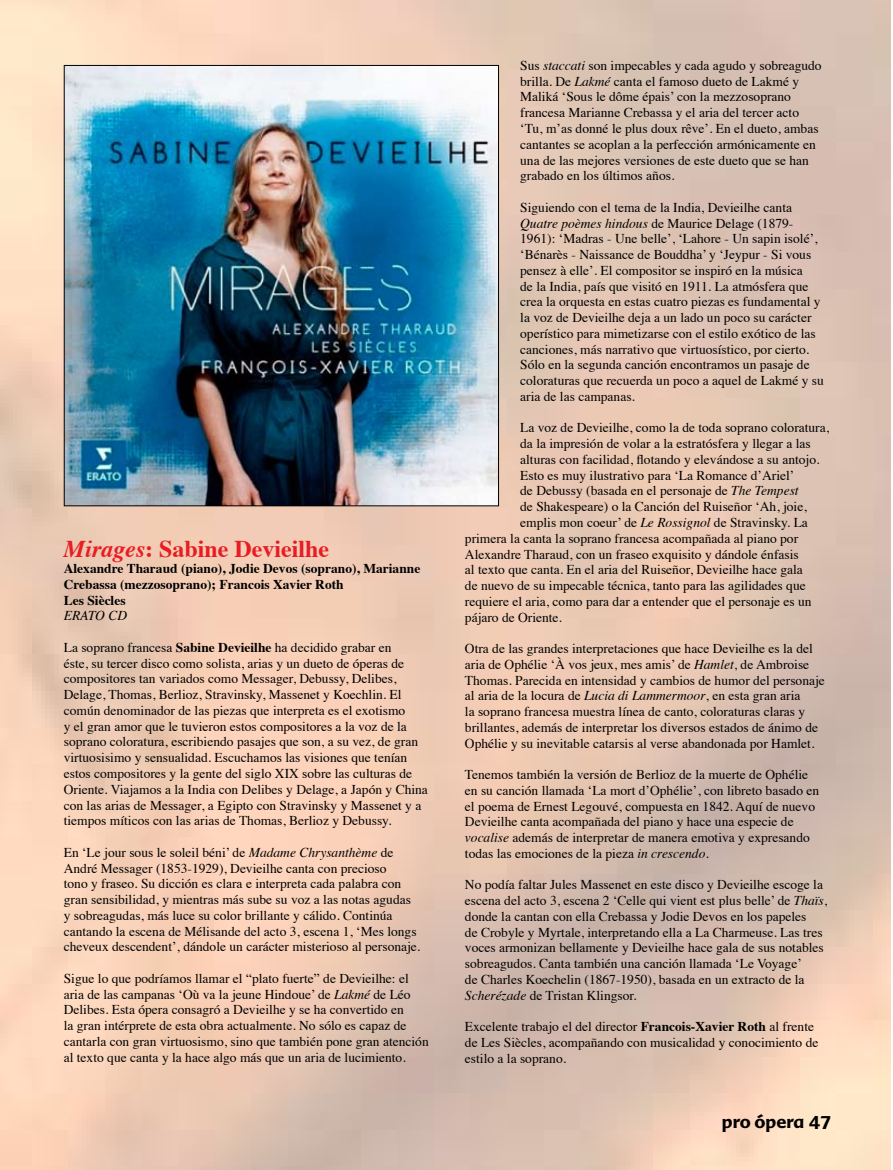
<style>
.page{position:relative;width:893px;height:1170px;background:#fff}
.page>*{position:absolute;margin:0;border:0;box-sizing:border-box;transform-origin:0 0}
.t1{font:700 24px "Times";color:#e91c23}
.t2{font:700 18px "Advert";color:#000}
.t3{font:900 18px "Frutiger";color:#000}
.t4{font:13.5px/15.8px "Times";color:#000}
.t5{font:700 13.5px/15.8px "Times";color:#000}
.t6{font:italic 13.5px "Times";color:#000}
.s1{font-style:italic}
.s2{font-weight:700}
</style>
<div class="page">
<img style="left:66px;top:67px;width:431px;height:437px">
<h1 class="t1" style="left:64px;top:526px;width:267px"><span class="s1">Mirages</span>: Sabine Devieilhe</h1>
<p class="t5" style="left:64px;top:559px;width:358px">Alexandre Tharaud (piano), Jodie Devos (soprano), Marianne<br>Crebassa (mezzosoprano); Francois Xavier Roth<br>Les Siècles</p>
<p class="t6" style="left:64px;top:604px;width:65px">ERATO CD</p>
<p class="t4" style="left:64px;top:638px;width:366px">La soprano francesa <span class="s2">Sabine Devieilhe</span> ha decidido grabar en<br>éste, su tercer disco como solista, arias y un dueto de óperas de compositores tan variados como Messager, Debussy, Delibes, Delage, Thomas, Berlioz, Stravinsky, Massenet y Koechlin. El común denominador de las piezas que interpreta es el exotismo<br>y el gran amor que le tuvieron estos compositores a la voz de la soprano coloratura, escribiendo pasajes que son, a su vez, de gran virtuosisimo y sensualidad. Escuchamos las visiones que tenían estos compositores y la gente del siglo XIX sobre las culturas de Oriente. Viajamos a la India con Delibes y Delage, a Japón y China con las arias de Messager, a Egipto con Stravinsky y Massenet y a tiempos míticos con las arias de Thomas, Berlioz y Debussy.</p>
<p class="t4" style="left:64px;top:843px;width:358px">En ‘Le jour sous le soleil béni’ de <span class="s1">Madame Chrysanthème</span> de André Messager (1853-1929), Devieilhe canta con precioso<br>tono y fraseo. Su dicción es clara e interpreta cada palabra con gran sensibilidad, y mientras más sube su voz a las notas agudas y sobreagudas, más luce su color brillante y cálido. Continúa cantando la escena de Mélisande del acto 3, escena 1, ‘Mes longs cheveux descendent’, dándole un carácter misterioso al personaje.</p>
<p class="t4" style="left:64px;top:969px;width:366px">Sigue lo que podríamos llamar el “plato fuerte” de Devieilhe: el aria de las campanas ‘Où va la jeune Hindoue’ de <span class="s1">Lakmé</span> de Léo Delibes. Esta ópera consagró a Devieilhe y se ha convertido en<br>la gran intérprete de esta obra actualmente. No sólo es capaz de cantarla con gran virtuosismo, sino que también pone gran atención al texto que canta y la hace algo más que un aria de lucimiento.</p>
<p class="t4" style="left:520px;top:56px;width:303px">Sus <span class="s1">staccati</span> son impecables y cada agudo y sobreagudo brilla. De <span class="s1">Lakmé</span> canta el famoso dueto de Lakmé y Maliká ‘Sous le dôme épais’ con la mezzosoprano francesa Marianne Crebassa y el aria del tercer acto ‘Tu, m’as donné le plus doux rêve’. En el dueto, ambas cantantes se acoplan a la perfección armónicamente en una de las mejores versiones de este dueto que se han grabado en los últimos años.</p>
<p class="t4" style="left:520px;top:198px;width:305px">Siguiendo con el tema de la India, Devieilhe canta <span class="s1">Quatre poèmes hindous</span> de Maurice Delage (1879- 1961): ‘Madras - Une belle’, ‘Lahore - Un sapin isolé’, ‘Bénarès - Naissance de Bouddha’ y ‘Jeypur - Si vous pensez à elle’. El compositor se inspiró en la música<br>de la India, país que visitó en 1911. La atmósfera que crea la orquesta en estas cuatro piezas es fundamental y la voz de Devieilhe deja a un lado un poco su carácter operístico para mimetizarse con el estilo exótico de las canciones, más narrativo que virtuosístico, por cierto.<br>Sólo en la segunda canción encontramos un pasaje de coloraturas que recuerda un poco a aquel de Lakmé y su aria de las campanas.</p>
<p class="t4" style="left:520px;top:419px;width:310px">La voz de Devieilhe, como la de toda soprano coloratura,</p>
<p class="t4" style="left:520px;top:434px;width:292px">da la impresión de volar a la estratósfera y llegar a las</p>
<p class="t4" style="left:520px;top:450px;width:301px">alturas con facilidad, flotando y elevándose a su antojo.</p>
<p class="t4" style="left:520px;top:466px;width:276px">Esto es muy ilustrativo para ‘La Romance d’Ariel’</p>
<p class="t4" style="left:520px;top:482px;width:280px">de Debussy (basada en el personaje de <span class="s1">The Tempest</span></p>
<p class="t4" style="left:520px;top:497px;width:288px">de Shakespeare) o la Canción del Ruiseñor ‘Ah, joie,</p>
<p class="t4" style="left:520px;top:513px;width:289px">emplis mon coeur’ de <span class="s1">Le Rossignol</span> de Stravinsky. La</p>
<p class="t4" style="left:465px;top:529px;width:335px">primera la canta la soprano francesa acompañada al piano por</p>
<p class="t4" style="left:465px;top:545px;width:335px">Alexandre Tharaud, con un fraseo exquisito y dándole énfasis</p>
<p class="t4" style="left:465px;top:560px;width:339px">al texto que canta. En el aria del Ruiseñor, Devieilhe hace gala</p>
<p class="t4" style="left:465px;top:576px;width:342px">de nuevo de su impecable técnica, tanto para las agilidades que</p>
<p class="t4" style="left:465px;top:592px;width:348px">requiere el aria, como para dar a entender que el personaje es un</p>
<p class="t4" style="left:465px;top:608px;width:99px">pájaro de Oriente.</p>
<p class="t4" style="left:465px;top:639px;width:361px">Otra de las grandes interpretaciones que hace Devieilhe es la del aria de Ophélie ‘À vos jeux, mes amis’ de <span class="s1">Hamlet</span>, de Ambroise Thomas. Parecida en intensidad y cambios de humor del personaje al aria de la locura de <span class="s1">Lucia di Lammermoor</span>, en esta gran aria<br>la soprano francesa muestra línea de canto, coloraturas claras y brillantes, además de interpretar los diversos estados de ánimo de Ophélie y su inevitable catarsis al verse abandonada por Hamlet.</p>
<p class="t4" style="left:465px;top:765px;width:356px">Tenemos también la versión de Berlioz de la muerte de Ophélie en su canción llamada ‘La mort d’Ophélie’, con libreto basado en el poema de Ernest Legouvé, compuesta en 1842. Aquí de nuevo Devieilhe canta acompañada del piano y hace una especie de <span class="s1">vocalise</span> además de interpretar de manera emotiva y expresando todas las emociones de la pieza <span class="s1">in crescendo</span>.</p>
<p class="t4" style="left:465px;top:875px;width:364px">No podía faltar Jules Massenet en este disco y Devieilhe escoge la escena del acto 3, escena 2 ‘Celle qui vient est plus belle’ de <span class="s1">Thaïs</span>, donde la cantan con ella Crebassa y Jodie Devos en los papeles<br>de Crobyle y Myrtale, interpretando ella a La Charmeuse. Las tres voces armonizan bellamente y Devieilhe hace gala de sus notables sobreagudos. Canta también una canción llamada ‘Le Voyage’<br>de Charles Koechelin (1867-1950), basada en un extracto de la <span class="s1">Scherézade</span> de Tristan Klingsor.</p>
<p class="t4" style="left:465px;top:1017px;width:355px">Excelente trabajo el del director <span class="s2">Francois-Xavier Roth</span> al frente de Les Siècles, acompañando con musicalidad y conocimiento de estilo a la soprano.</p>
<h2 class="t3" style="left:757px;top:1109px;width:56px">ópera</h2>
<h2 class="t2" style="left:722px;top:1110px;width:111px">pro ópera 47</h2>
</div>
